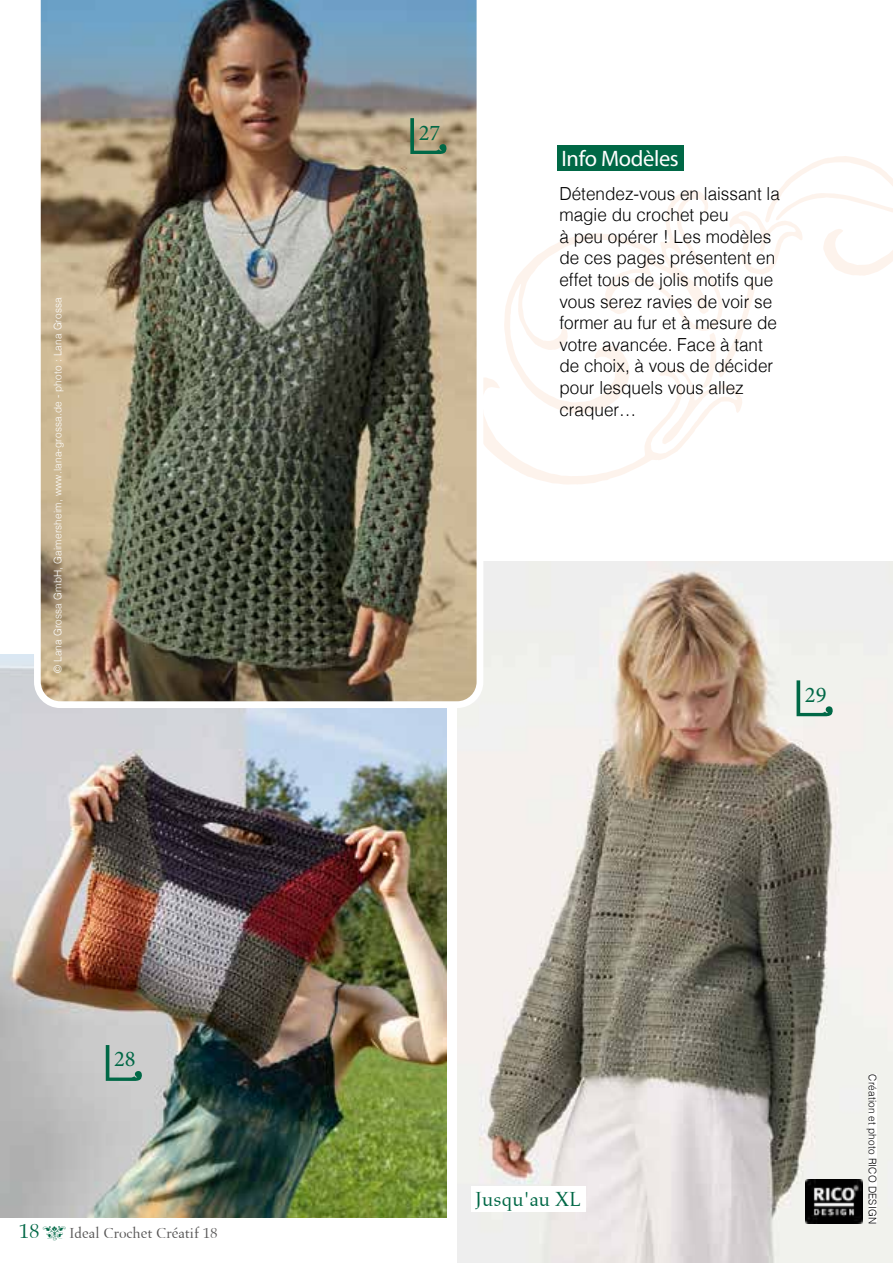
<style>
.page{position:relative;width:893px;height:1263px;background:#fff}
.page>*{position:absolute;margin:0;border:0;box-sizing:border-box;transform-origin:0 0}
.t1{font:22.5px "Myriad Pro";letter-spacing:-.015em;color:#fff}
.t2{font:22.5px "Minion Pro";color:#006846}
.t3{font:21px "Aldus Roman";color:#006846}
.t4{font:300 18px/21.6px "Helvetica";color:#000;scale:.95 1}
.t5{font:15px "Aldus Roman";color:#575656}
.t6{font:300 10.5px "Helvetica";letter-spacing:.02em;color:#fff;scale:.95 1}
.t7{font:300 10.5px "Helvetica";letter-spacing:.02em;color:#000;scale:.95 1}
.s1{font-size:21px;color:#006846}
.s2{font-family:"Neoclassic Fleurons Free";font-size:25.5px;color:#006846}
</style>
<div class="page">
<img style="left:457px;top:561px;width:436px;height:702px">
<img style="left:0;top:655px;width:446px;height:562px">
<img style="left:34px;top:0;width:449px;height:708px">
<hr style="left:892px;top:1045px;width:1px;height:146px;background:#fff">
<svg style="left:410px;top:118px;width:4px;height:36px"></svg>
<svg style="left:796px;top:680px;width:37px;height:36px"></svg>
<svg style="left:106px;top:1045px;width:37px;height:36px"></svg>
<img style="left:805px;top:1179px;width:57px;height:45px">
<div style="left:869px;top:1074px;width:7px;height:150px;background:#fff"></div>
<div style="left:471px;top:1186px;width:114px;height:26px;background:#fff"></div>
<svg style="left:414px;top:34px;width:270px;height:500px"></svg>
<p class="t6" style="left:49px;top:673px;width:397px;rotate:-90deg">© Lana Grossa GmbH, Gaimersheim, www.lana-grossa.de - photo : Lana Grossa</p>
<p class="t2" style="left:114px;top:1044px;width:23px">28</p>
<p class="t5" style="left:19px;top:1224px;width:201px"><span class="s1">18</span><span class="s2">b</span> Ideal Crochet Créatif 18</p>
<p class="t2" style="left:419px;top:117px;width:23px">27</p>
<p class="t1" style="left:561px;top:144px;width:119px">Info Modèles</p>
<p class="t4" style="left:559px;top:181px;width:234px">Détendez-vous en laissant la magie du crochet peu<br>à peu opérer ! Les modèles de ces pages présentent en effet tous de jolis motifs que vous serez ravies de voir se former au fur et à mesure de votre avancée. Face à tant de choix, à vous de décider pour lesquels vous allez craquer…</p>
<p class="t2" style="left:805px;top:679px;width:23px">29</p>
<p class="t3" style="left:475px;top:1187px;width:107px">Jusqu'au XL</p>
<p class="t7" style="left:882px;top:1074px;width:159px;rotate:90deg">Création et photo RICO DESIGN</p>
</div>
